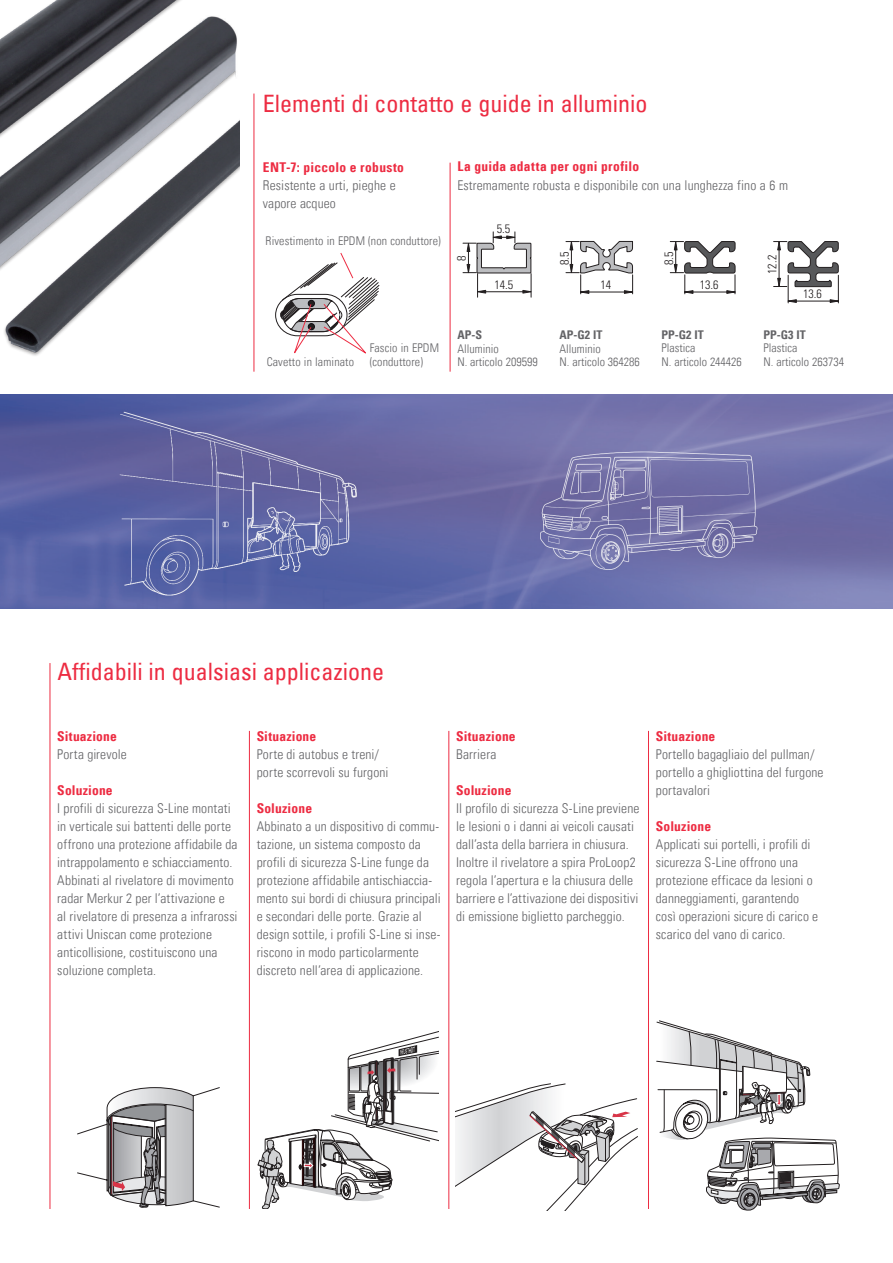
<style>
.page{position:relative;width:893px;height:1263px;background:#fff}
.page>*{position:absolute;margin:0;border:0;box-sizing:border-box;transform-origin:0 0}
.t1{font:condensed 24px "Univers Com 57";color:#ed2c42}
.t2{font:13.5px/18px "Univers Com 47 Light Cond";letter-spacing:.01em;color:#636366}
.t3{font:13.5px "Univers Com 67 Bold Cond";letter-spacing:.02em;color:#ed2c42}
.t4{font:12.15px/14.5px "Univers Com 47 Light Cond";color:#231f20}
.t5{font:12px/13.5px "Univers Com 47 Light Cond";color:#636366}
.t6{font:12px "Univers Com 67 Bold Cond";color:#636366}
</style>
<div class="page">
<img style="left:0;top:394px;width:893px;height:215px">
<hr style="left:254px;top:94px;width:1px;height:278px;background:#ed2c42">
<hr style="left:249px;top:731px;width:1px;height:478px;background:#ed2c42">
<hr style="left:449px;top:731px;width:1px;height:478px;background:#ed2c42">
<hr style="left:648px;top:731px;width:1px;height:478px;background:#ed2c42">
<hr style="left:50px;top:663px;width:1px;height:546px;background:#ed2c42">
<svg style="left:455px;top:1083px;width:182px;height:127px"></svg>
<svg style="left:77px;top:1087px;width:142px;height:120px"></svg>
<img style="left:0;top:0;width:239px;height:356px">
<svg style="left:258px;top:1031px;width:181px;height:178px"></svg>
<svg style="left:657px;top:1021px;width:182px;height:189px"></svg>
<hr style="left:450px;top:163px;width:1px;height:209px;background:#ed2c42">
<svg style="left:463px;top:232px;width:69px;height:65px"></svg>
<svg style="left:565px;top:240px;width:69px;height:54px"></svg>
<svg style="left:670px;top:241px;width:66px;height:53px"></svg>
<svg style="left:774px;top:241px;width:65px;height:62px"></svg>
<svg style="left:275px;top:253px;width:104px;height:101px"></svg>
<h1 class="t1" style="left:263px;top:88px;width:386px">Elementi di contatto e guide in alluminio</h1>
<p class="t3" style="left:263px;top:159px;width:143px">ENT-7: piccolo e robusto</p>
<p class="t2" style="left:263px;top:177px;width:134px">Resistente a urti, pieghe e vapore acqueo</p>
<p class="t5" style="left:266px;top:234px;width:177px">Rivestimento in EPDM (non conduttore)</p>
<p class="t5" style="left:370px;top:341px;width:71px">Fascio in EPDM</p>
<p class="t5" style="left:267px;top:355px;width:89px">Cavetto in laminato</p>
<p class="t5" style="left:370px;top:355px;width:55px">(conduttore)</p>
<p class="t3" style="left:457px;top:158px;width:183px">La guida adatta per ogni profilo</p>
<p class="t2" style="left:457px;top:177px;width:332px">Estremamente robusta e disponibile con una lunghezza fino a 6 m</p>
<p class="t4" style="left:497px;top:222px;width:15px">5.5</p>
<p class="t4" style="left:454px;top:261px;width:7px;rotate:-90deg">8</p>
<p class="t4" style="left:557px;top:265px;width:15px;rotate:-90deg">8.5</p>
<p class="t4" style="left:661px;top:265px;width:15px;rotate:-90deg">8.5</p>
<p class="t4" style="left:765px;top:274px;width:20px;rotate:-90deg">12.2</p>
<p class="t4" style="left:494px;top:277px;width:20px">14.5</p>
<p class="t4" style="left:601px;top:277px;width:12px">14</p>
<p class="t4" style="left:700px;top:277px;width:20px">13.6</p>
<p class="t4" style="left:803px;top:286px;width:20px">13.6</p>
<p class="t6" style="left:457px;top:327px;width:26px">AP-S</p>
<p class="t5" style="left:457px;top:342px;width:82px">Alluminio<br>N. articolo 209599</p>
<p class="t4" style="left:570px;top:319px;width:49px">AP-G2 Alu<br>Nr. 364286</p>
<p class="t6" style="left:559px;top:327px;width:44px">AP-G2 IT</p>
<p class="t5" style="left:559px;top:342px;width:82px">Alluminio<br>N. articolo 364286</p>
<p class="t6" style="left:661px;top:327px;width:44px">PP-G2 IT</p>
<p class="t5" style="left:661px;top:341px;width:82px">Plastica<br>N. articolo 244426</p>
<p class="t6" style="left:763px;top:327px;width:44px">PP-G3 IT</p>
<p class="t5" style="left:763px;top:341px;width:82px">Plastica<br>N. articolo 263734</p>
<p class="t4" style="left:660px;top:334px;width:49px">Nr. 244426</p>
<p class="t4" style="left:771px;top:332px;width:49px">Nr. 263734</p>
<h1 class="t1" style="left:57px;top:657px;width:328px">Affidabili in qualsiasi applicazione</h1>
<p class="t3" style="left:57px;top:728px;width:61px">Situazione</p>
<p class="t2" style="left:57px;top:745px;width:71px">Porta girevole</p>
<p class="t3" style="left:57px;top:782px;width:57px">Soluzione</p>
<p class="t2" style="left:57px;top:799px;width:182px">I profili di sicurezza S-Line montati in verticale sui battenti delle porte offrono una protezione affidabile da intrappolamento e schiacciamento.<br>Abbinati al rivelatore di movimento radar Merkur 2 per l’attivazione e<br>al rivelatore di presenza a infrarossi attivi Uniscan come protezione anticollisione, costituiscono una soluzione completa.</p>
<p class="t3" style="left:257px;top:728px;width:61px">Situazione</p>
<p class="t2" style="left:257px;top:745px;width:133px">Porte di autobus e treni/ porte scorrevoli su furgoni</p>
<p class="t3" style="left:257px;top:800px;width:57px">Soluzione</p>
<p class="t2" style="left:257px;top:817px;width:185px">Abbinato a un dispositivo di commu&shy;tazione, un sistema composto da profili di sicurezza S-Line funge da protezione affidabile antischiaccia&shy;mento sui bordi di chiusura principali e secondari delle porte. Grazie al design sottile, i profili S-Line si inse&shy;riscono in modo particolarmente discreto nell’area di applicazione.</p>
<p class="t3" style="left:456px;top:728px;width:61px">Situazione</p>
<p class="t2" style="left:456px;top:745px;width:42px">Barriera</p>
<p class="t3" style="left:456px;top:782px;width:57px">Soluzione</p>
<p class="t2" style="left:456px;top:799px;width:185px">Il profilo di sicurezza S-Line previene le lesioni o i danni ai veicoli causati dall’asta della barriera in chiusura.<br>Inoltre il rivelatore a spira ProLoop2 regola l’apertura e la chiusura delle barriere e l’attivazione dei dispositivi di emissione biglietto parcheggio.</p>
<p class="t3" style="left:656px;top:728px;width:61px">Situazione</p>
<p class="t2" style="left:656px;top:745px;width:169px">Portello bagagliaio del pullman/ portello a ghigliottina del furgone portavalori</p>
<p class="t3" style="left:656px;top:818px;width:57px">Soluzione</p>
<p class="t2" style="left:656px;top:835px;width:164px">Applicati sui portelli, i profili di sicurezza S-Line offrono una protezione efficace da lesioni o danneggiamenti, garantendo così operazioni sicure di carico e scarico del vano di carico.</p>
</div>
